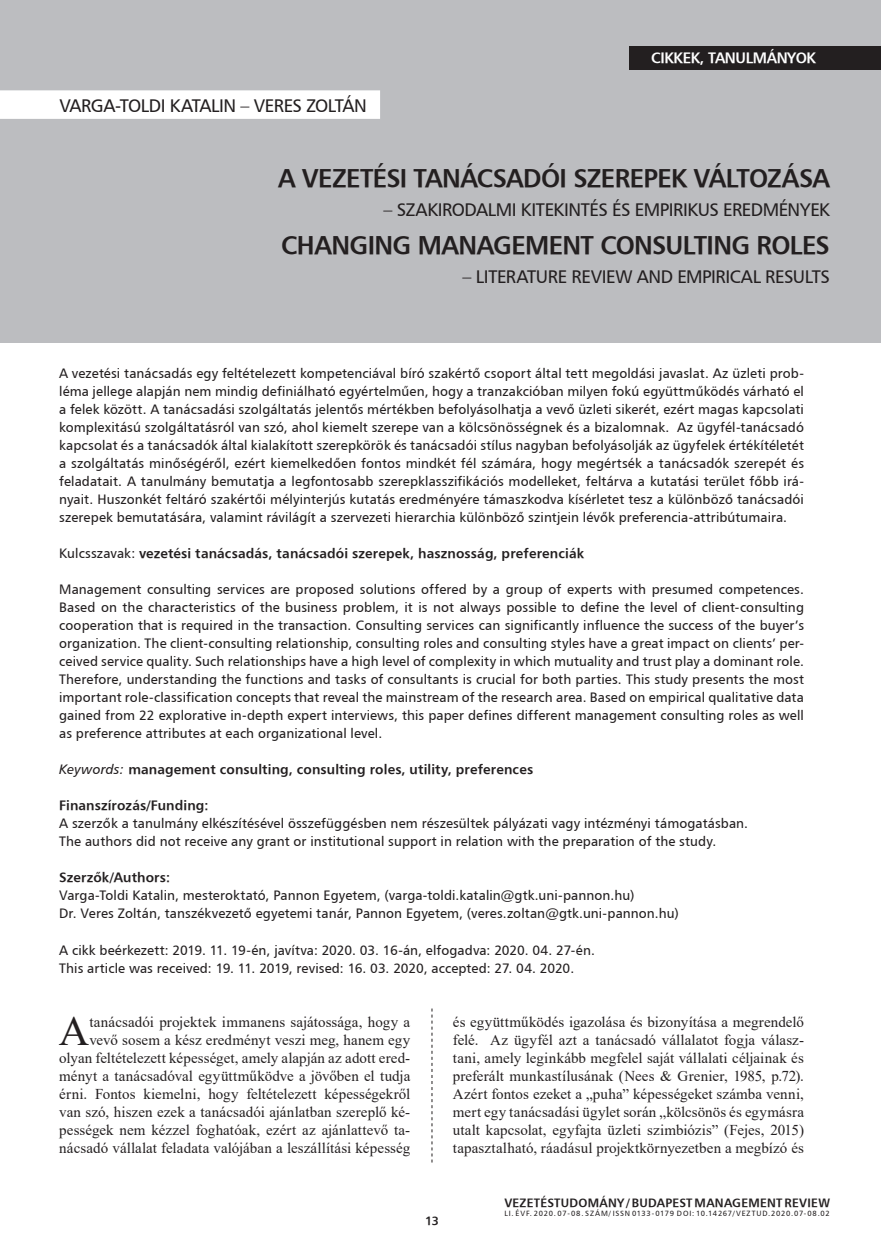
<style>
.page{position:relative;width:881px;height:1255px;background:#fff}
.page>*{position:absolute;margin:0;border:0;box-sizing:border-box;transform-origin:0 0}
.Iniciálé{font:42.15px "Times New Roman";color:#231f20}
.kenyérszöveg_opcioná{font:25.5px "H Humanist 777 BT Bold";letter-spacing:-.025em;color:#231f20}
.kenyérszöveg_opcioná-2{font:18px "H Humanist 777 BT";letter-spacing:-.025em;color:#231f20}
.Iniciálé-2{font:15px/18px "Times New Roman";letter-spacing:.005em;color:#231f20;text-align:right}
.t1{font:15px "H Humanist 777 BT Bold";letter-spacing:-.025em;color:#fff}
.Kezdő_oldal_bevezető{font:13.5px/18px "H Humanist 777 BT";letter-spacing:.005em;color:#231f20;text-align:justify}
.Kezdő_oldal_bevezető-2{font:13.5px "H Humanist 777 BT Bold";letter-spacing:.01em;color:#231f20}
.t2{font:12px "H Humanist 777 BT Bold";letter-spacing:.02em;color:#231f20}
.t3{font:7.5px "H Humanist 777 BT";letter-spacing:.1em;color:#231f20}
.s1{font-family:"H Humanist 777 BT"}
.s2{font-family:"H Humanist 777 BT Italic"}
</style>
<div class="page">
<svg style="left:431px;top:1008px;width:1px;height:154px"></svg>
<div style="left:0;top:0;width:880px;height:342px;background:#bcbdc0"></div>
<div style="left:629px;top:46px;width:251px;height:23px;background:#231f20"></div>
<div style="left:0;top:90px;width:380px;height:29px;background:#fff"></div>
<p class="kenyérszöveg_opcioná-2" style="left:60px;top:94px;width:308px">VARGA-TOLDI KATALIN – VERES ZOLTÁN</p>
<p class="t1" style="left:651px;top:49px;width:166px">CIKKEK, TANULMÁNYOK</p>
<p class="kenyérszöveg_opcioná" style="left:278px;top:162px;width:553px">A VEZETÉSI TANÁCSADÓI SZEREPEK VÁLTOZÁSA</p>
<p class="kenyérszöveg_opcioná-2" style="left:383px;top:199px;width:447px">– SZAKIRODALMI KITEKINTÉS ÉS EMPIRIKUS EREDMÉNYEK</p>
<p class="kenyérszöveg_opcioná" style="left:281px;top:229px;width:550px">CHANGING MANAGEMENT CONSULTING ROLES</p>
<p class="kenyérszöveg_opcioná-2" style="left:462px;top:266px;width:369px">– LITERATURE REVIEW AND EMPIRICAL RESULTS</p>
<p class="Kezdő_oldal_bevezető" style="left:59px;top:364px;width:746px">A vezetési tanácsadás egy feltételezett kompetenciával bíró szakértő csoport által tett megoldási javaslat. Az üzleti prob&shy;léma jellege alapján nem mindig definiálható egyértelműen, hogy a tranzakcióban milyen fokú együttműködés várható el a felek között. A tanácsadási szolgáltatás jelentős mértékben befolyásolhatja a vevő üzleti sikerét, ezért magas kapcsolati komplexitású szolgáltatásról van szó, ahol kiemelt szerepe van a kölcsönösségnek és a bizalomnak. Az ügyfél-tanácsadó kapcsolat és a tanácsadók által kialakított szerepkörök és tanácsadói stílus nagyban befolyásolják az ügyfelek értékítéletét a szolgáltatás minőségéről, ezért kiemelkedően fontos mindkét fél számára, hogy megértsék a tanácsadók szerepét és feladatait. A tanulmány bemutatja a legfontosabb szerepklasszifikációs modelleket, feltárva a kutatási terület főbb irá&shy;nyait. Huszonkét feltáró szakértői mélyinterjús kutatás eredményére támaszkodva kísérletet tesz a különböző tanácsadói szerepek bemutatására, valamint rávilágít a szervezeti hierarchia különböző szintjein lévők preferencia-attribútumaira.</p>
<p class="Kezdő_oldal_bevezető-2" style="left:59px;top:545px;width:526px"><span class="s1">Kulcsszavak:</span> vezetési tanácsadás, tanácsadói szerepek, hasznosság, preferenciák</p>
<p class="Kezdő_oldal_bevezető" style="left:59px;top:580px;width:746px">Management consulting services are proposed solutions offered by a group of experts with presumed competences.<br>Based on the characteristics of the business problem, it is not always possible to define the level of client-consulting cooperation that is required in the transaction. Consulting services can significantly influence the success of the buyer’s organization. The client-consulting relationship, consulting roles and consulting styles have a great impact on clients’ per&shy;ceived service quality. Such relationships have a high level of complexity in which mutuality and trust play a dominant role.<br>Therefore, understanding the functions and tasks of consultants is crucial for both parties. This study presents the most important role-classification concepts that reveal the mainstream of the research area. Based on empirical qualitative data gained from 22 explorative in-depth expert interviews, this paper defines different management consulting roles as well as preference attributes at each organizational level.</p>
<p class="Kezdő_oldal_bevezető-2" style="left:59px;top:761px;width:475px"><span class="s2">Keywords:</span> management consulting, consulting roles, utility, preferences</p>
<p class="Kezdő_oldal_bevezető-2" style="left:59px;top:797px;width:151px">Finanszírozás/Funding:</p>
<p class="Kezdő_oldal_bevezető" style="left:59px;top:814px;width:690px">A szerzők a tanulmány elkészítésével összefüggésben nem részesültek pályázati vagy intézményi támogatásban.</p>
<p class="Kezdő_oldal_bevezető" style="left:59px;top:832px;width:658px">The authors did not receive any grant or institutional support in relation with the preparation of the study.</p>
<p class="Kezdő_oldal_bevezető-2" style="left:59px;top:869px;width:112px">Szerzők/Authors:</p>
<p class="Kezdő_oldal_bevezető" style="left:59px;top:886px;width:576px">Varga-Toldi Katalin, mesteroktató, Pannon Egyetem, (varga-toldi.katalin@gtk.uni-pannon.hu)</p>
<p class="Kezdő_oldal_bevezető" style="left:59px;top:904px;width:621px">Dr. Veres Zoltán, tanszékvezető egyetemi tanár, Pannon Egyetem, (veres.zoltan@gtk.uni-pannon.hu)</p>
<p class="Kezdő_oldal_bevezető" style="left:59px;top:940px;width:537px">A cikk beérkezett: 2019. 11. 19-én, javítva: 2020. 03. 16-án, elfogadva: 2020. 04. 27-én.</p>
<p class="Kezdő_oldal_bevezető" style="left:59px;top:958px;width:516px">This article was received: 19. 11. 2019, revised: 16. 03. 2020, accepted: 27. 04. 2020.</p>
<p class="Iniciálé-2" style="left:59px;top:1012px;width:352px">tanácsadói projektek immanens sajátossága, hogy a vevő sosem a kész eredményt veszi meg, hanem egy olyan feltételezett képességet, amely alapján az adott ered&shy;ményt a tanácsadóval együttműködve a jövőben el tudja érni. Fontos kiemelni, hogy feltételezett képességekről van szó, hiszen ezek a tanácsadói ajánlatban szereplő ké&shy;pességek nem kézzel foghatóak, ezért az ajánlattevő ta&shy;nácsadó vállalat feladata valójában a leszállítási képesség</p>
<p class="Iniciálé-2" style="left:452px;top:1012px;width:352px;text-align:justify">és együttműködés igazolása és bizonyítása a megrendelő felé. Az ügyfél azt a tanácsadó vállalatot fogja válasz&shy;tani, amely leginkább megfelel saját vállalati céljainak és preferált munkastílusának (Nees &amp; Grenier, 1985, p.72).<br>Azért fontos ezeket a „puha” képességeket számba venni, mert egy tanácsadási ügylet során „kölcsönös és egymásra utalt kapcsolat, egyfajta üzleti szimbiózis” (Fejes, 2015) tapasztalható, ráadásul projektkörnyezetben a megbízó és</p>
<p class="Iniciálé" style="left:59px;top:1000px;width:32px">A</p>
<p class="t2" style="left:425px;top:1212px;width:15px">13</p>
<p class="t2" style="left:504px;top:1194px;width:327px">VEZETÉSTUDOMÁNY / BUDAPEST MANAGEMENT REVIEW</p>
<p class="t3" style="left:504px;top:1208px;width:327px">LI. ÉVF. 2020. 07-08. SZÁM/ ISSN 0133-0179 DOI: 10.14267/VEZTUD.2020.07-08.02</p>
</div>
